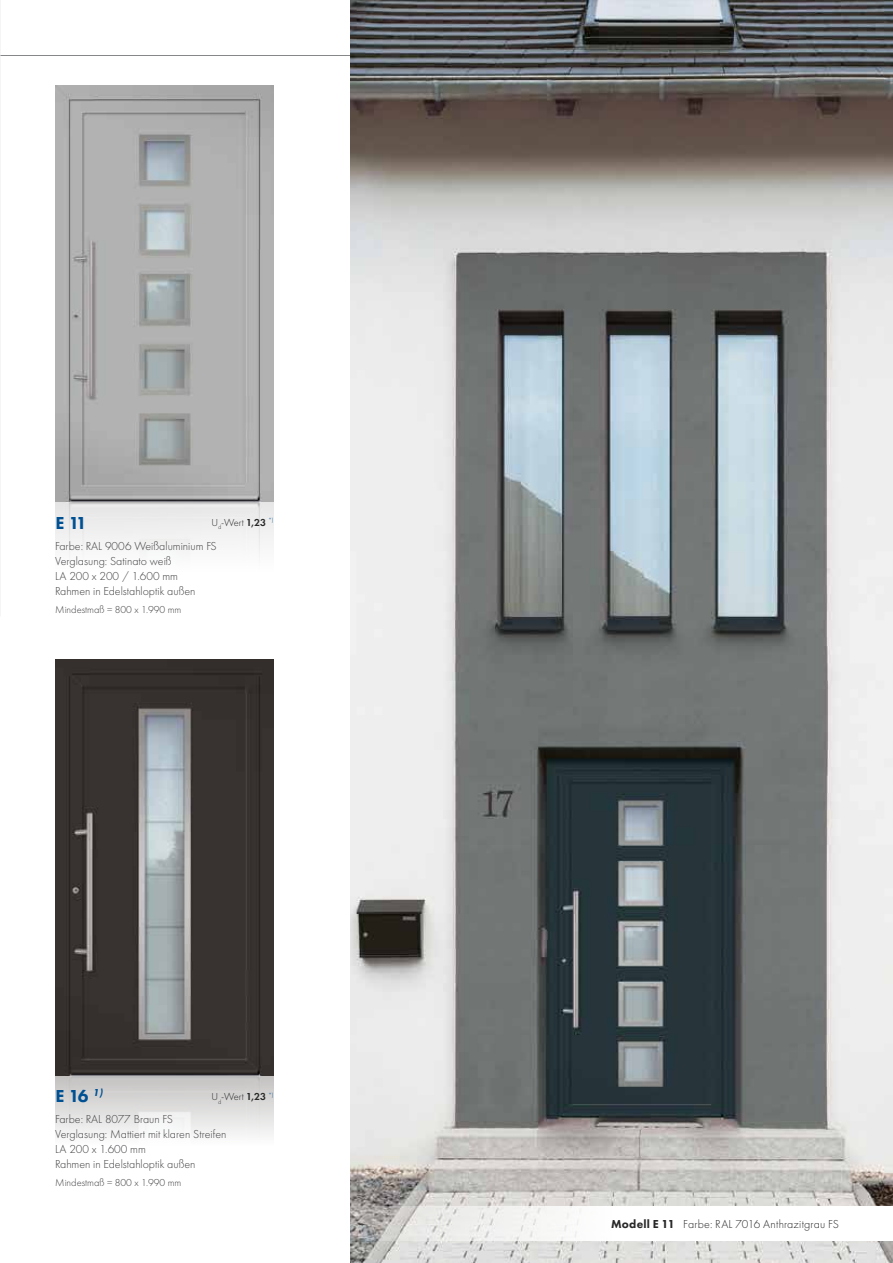
<style>
.page{position:relative;width:893px;height:1263px;background:#fff}
.page>*{position:absolute;margin:0;border:0;box-sizing:border-box;transform-origin:0 0}
.t1{font:800 18px "Futura PT";color:#005193}
.t2{font:15px "Futura PT";color:#92857a}
.t3{font:300 12px/15px "Futura PT";color:#3e3d40}
.t4{font:300 12px "Futura PT";letter-spacing:.015em;color:#282829}
.t5{font:300 10.5px "Futura PT";color:#3e3d40}
.t6{font:300 10.5px "Futura PT";color:#282829}
.s1{font-weight:600}
.s2{font-weight:800}
</style>
<div class="page">
<hr style="left:0;top:55px;width:893px;height:1px;background:#868789">
<img style="left:350px;top:0;width:543px;height:1263px">
<img style="left:55px;top:659px;width:219px;height:417px">
<div style="left:55px;top:1076px;width:219px;height:70px;background:linear-gradient(to bottom,#c3c1c1,#fff)"></div>
<img style="left:55px;top:501px;width:219px;height:56px">
<svg style="left:55px;top:85px;width:219px;height:416px;fill:#b2b2b2"></svg>
<svg style="left:350px;top:1206px;width:543px;height:35px"></svg>
<h1 class="t1" style="left:55px;top:516px;width:33px">E 11</h1>
<p class="t3" style="left:55px;top:539px;width:163px">Farbe: RAL 9006 Weißaluminium FS<br>Verglasung: Satinato weiß<br>LA 200 x 200 / 1.600 mm<br>Rahmen in Edelstahloptik außen</p>
<p class="t5" style="left:55px;top:605px;width:128px">Mindestmaß = 800 x 1.990 mm</p>
<p class="t6" style="left:211px;top:517px;width:64px">U<sub>d</sub>-Wert <span class="s1">1,23</span> <sup>*)</sup></p>
<h1 class="t1" style="left:55px;top:1089px;width:51px">E 16 <sup>1)</sup></h1>
<p class="t3" style="left:55px;top:1112px;width:173px">Farbe: RAL 8077 Braun FS<br>Verglasung: Mattiert mit klaren Streifen<br>LA 200 x 1.600 mm<br>Rahmen in Edelstahloptik außen</p>
<p class="t5" style="left:55px;top:1178px;width:128px">Mindestmaß = 800 x 1.990 mm</p>
<p class="t6" style="left:211px;top:1091px;width:64px">U<sub>d</sub>-Wert <span class="s1">1,23</span> <sup>*)</sup></p>
<p class="t2" style="left:830px;top:1216px;width:10px">3</p>
<p class="t4" style="left:611px;top:1218px;width:229px"><span class="s2">Modell E 11</span> Farbe: RAL 7016 Anthrazitgrau FS</p>
</div>
